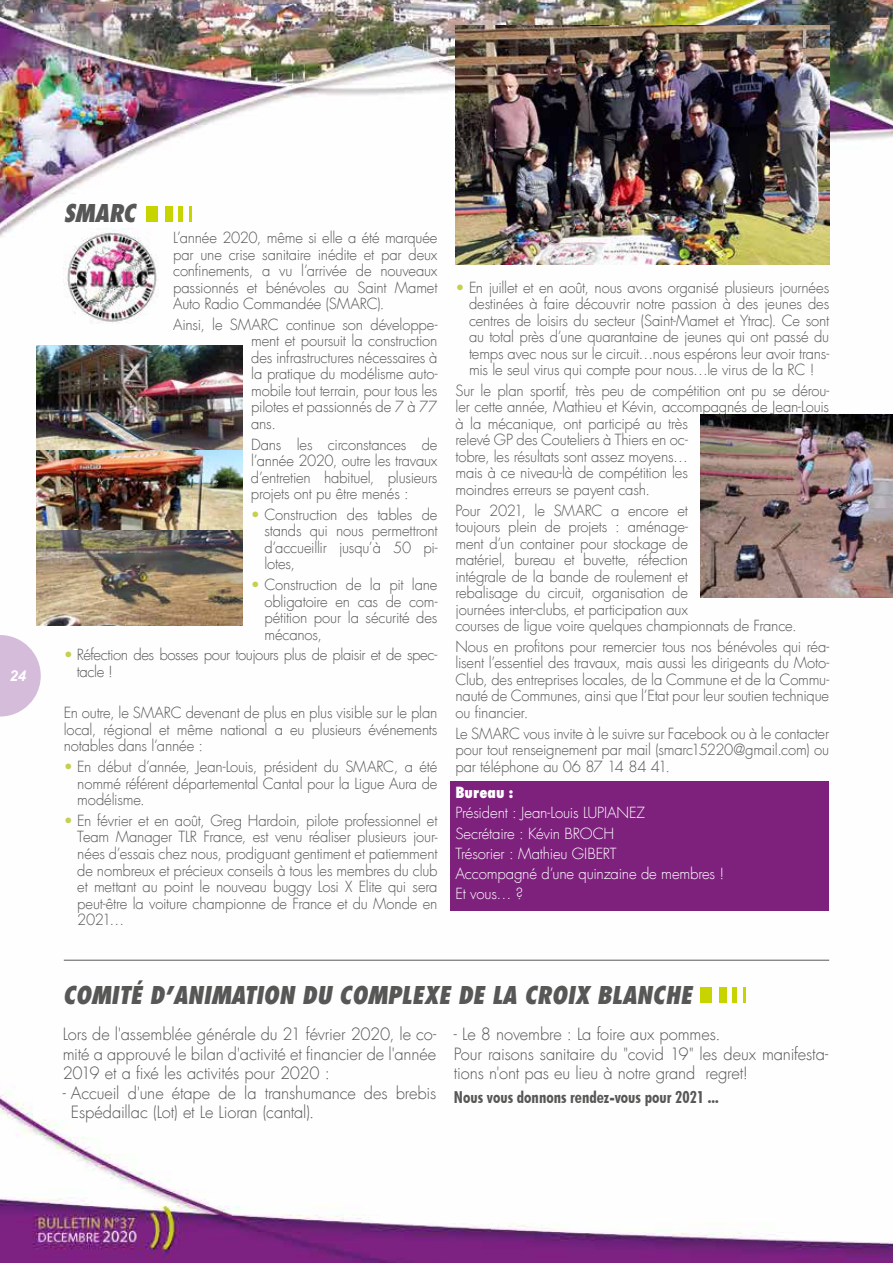
<style>
.page{position:relative;width:893px;height:1263px;background:#fff}
.page>*{position:absolute;margin:0;border:0;box-sizing:border-box;transform-origin:0 0}
.t1{font:italic 800 condensed 24px "Futura LT";color:#575756}
.t2{font:300 16.5px/19.5px "Futura LT";letter-spacing:-.01em;color:#575756}
.t3{font:700 condensed 16.5px "Futura BT";color:#575756}
.t4{font:300 15px/16.5px "Futura LT";letter-spacing:-.015em;color:#575756;text-align:justify}
.t5{font:300 15px/20.1px "Futura LT";letter-spacing:-.015em;color:#fff}
.t6{font:800 condensed 15px "Futura LT";color:#fff}
.t7{font:italic 700 15px "Arial";color:#fff}
.s1{color:#c5d04f}
</style>
<div class="page">
<img style="left:0;top:0;width:893px;height:1263px">
<svg style="left:0;top:635px;width:41px;height:81px"></svg>
<div style="left:451px;top:781px;width:378px;height:129px;background:#7e217d"></div>
<div style="left:147px;top:206px;width:11px;height:16px;background:#c8d400"></div>
<div style="left:165px;top:206px;width:8px;height:16px;background:#c8d400"></div>
<hr style="left:179px;top:206px;width:4px;height:16px;background:#c8d400">
<svg style="left:189px;top:206px;width:2px;height:16px"></svg>
<img style="left:455px;top:26px;width:374px;height:239px">
<img style="left:701px;top:415px;width:192px;height:182px">
<img style="left:36px;top:345px;width:207px;height:281px">
<img style="left:64px;top:228px;width:96px;height:97px">
<div style="left:701px;top:987px;width:11px;height:15px;background:#c8d400"></div>
<div style="left:719px;top:987px;width:8px;height:15px;background:#c8d400"></div>
<div style="left:732px;top:987px;width:5px;height:15px;background:#c8d400"></div>
<svg style="left:743px;top:987px;width:2px;height:15px"></svg>
<hr style="left:64px;top:960px;width:765px;height:1px;background:#575756">
<p class="t7" style="left:10px;top:666px;width:18px">24</p>
<h1 class="t1" style="left:64px;top:198px;width:73px">SMARC</h1>
<p class="t4" style="left:173px;top:230px;width:266px">L’année 2020, même si elle a été marquée par une crise sanitaire inédite et par deux confinements, a vu l’arrivée de nouveaux passionnés et bénévoles au Saint Mamet Auto Radio Commandée (SMARC).</p>
<p class="t4" style="left:251px;top:317px;width:188px;text-indent:-78px">Ainsi, le SMARC continue son développe&shy;ment et poursuit la construction des infrastructures nécessaires à la pratique du modélisme auto&shy;mobile tout terrain, pour tous les pilotes et passionnés de 7 à 77 ans.</p>
<p class="t4" style="left:251px;top:436px;width:188px">Dans les circonstances de l’année 2020, outre les travaux d’entretien habituel, plusieurs projets ont pu être menés :</p>
<p class="t4" style="left:264px;top:507px;width:175px;text-indent:-14px"><span class="s1">•</span> Construction des tables de stands qui nous permettront d’accueillir jusqu’à 50 pi&shy;lotes,</p>
<p class="t4" style="left:264px;top:577px;width:175px;text-indent:-14px"><span class="s1">•</span> Construction de la pit lane obligatoire en cas de com&shy;pétition pour la sécurité des mécanos,</p>
<p class="t4" style="left:77px;top:647px;width:362px;text-indent:-13px"><span class="s1">•</span> Réfection des bosses pour toujours plus de plaisir et de spec&shy;tacle !</p>
<p class="t4" style="left:64px;top:705px;width:375px">En outre, le SMARC devenant de plus en plus visible sur le plan local, régional et même national a eu plusieurs événements notables dans l’année :</p>
<p class="t4" style="left:77px;top:759px;width:362px;text-indent:-14px"><span class="s1">•</span> En début d’année, Jean-Louis, président du SMARC, a été nommé référent départemental Cantal pour la Ligue Aura de modélisme.</p>
<p class="t4" style="left:77px;top:813px;width:362px;text-indent:-14px"><span class="s1">•</span> En février et en août, Greg Hardoin, pilote professionnel et Team Manager TLR France, est venu réaliser plusieurs jour&shy;nées d’essais chez nous, prodiguant gentiment et patiemment de nombreux et précieux conseils à tous les membres du club et mettant au point le nouveau buggy Losi X Elite qui sera peut-être la voiture championne de France et du Monde en 2021…</p>
<p class="t4" style="left:469px;top:279px;width:362px;text-indent:-14px"><span class="s1">•</span> En juillet et en août, nous avons organisé plusieurs journées destinées à faire découvrir notre passion à des jeunes des centres de loisirs du secteur (Saint-Mamet et Ytrac). Ce sont au total près d’une quarantaine de jeunes qui ont passé du temps avec nous sur le circuit…nous espérons leur avoir trans&shy;mis le seul virus qui compte pour nous…le virus de la RC !</p>
<p class="t4" style="left:455px;top:383px;width:375px;text-align:left">Sur le plan sportif, très peu de compétition ont pu se dérou&shy;ler cette année, Mathieu et Kévin, accompagnés de Jean-Louis à la mécanique, ont participé au très<br>relevé GP des Couteliers à Thiers en oc-<br>tobre, les résultats sont assez moyens…<br>mais à ce niveau-là de compétition les<br>moindres erreurs se payent cash.</p>
<p class="t4" style="left:455px;top:502px;width:343px;text-align:left">Pour 2021, le SMARC a encore et<br>toujours plein de projets : aménage-<br>ment d’un container pour stockage de<br>matériel, bureau et buvette, réfection<br>intégrale de la bande de roulement et<br>rebalisage du circuit, organisation de<br>journées inter-clubs, et participation aux<br>courses de ligue voire quelques championnats de France.</p>
<p class="t4" style="left:455px;top:639px;width:375px">Nous en profitons pour remercier tous nos bénévoles qui réa&shy;lisent l’essentiel des travaux, mais aussi les dirigeants du Moto-Club, des entreprises locales, de la Commune et de la Commu&shy;nauté de Communes, ainsi que l’Etat pour leur soutien technique ou financier.</p>
<p class="t4" style="left:455px;top:725px;width:375px">Le SMARC vous invite à le suivre sur Facebook ou à le contacter pour tout renseignement par mail (smarc15220@gmail.com) ou par téléphone au 06 87 14 84 41.</p>
<p class="t6" style="left:455px;top:783px;width:59px">Bureau :</p>
<p class="t5" style="left:455px;top:803px;width:270px">Président : Jean-Louis LUPIANEZ<br>Secrétaire : Kévin BROCH<br>Trésorier : Mathieu GIBERT<br>Accompagné d’une quinzaine de membres !<br>Et vous… ?</p>
<h1 class="t1" style="left:63px;top:980px;width:631px">COMITÉ D’ANIMATION DU COMPLEXE DE LA CROIX BLANCHE</h1>
<p class="t2" style="left:63px;top:1025px;width:375px;text-align:justify">Lors de l'assemblée générale du 21 février 2020, le co&shy;mité a approuvé le bilan d'activité et financier de l'année 2019 et a fixé les activités pour 2020 :</p>
<p class="t2" style="left:71px;top:1083px;width:367px;text-indent:-8px">- Accueil d'une étape de la transhumance des brebis<br>Espédaillac (Lot) et Le Lioran (cantal).</p>
<p class="t2" style="left:454px;top:1025px;width:376px">- Le 8 novembre : La foire aux pommes.<br>Pour raisons sanitaire du "covid 19" les deux manifesta&shy;tions n'ont pas eu lieu à notre grand regret!</p>
<p class="t3" style="left:454px;top:1087px;width:266px">Nous vous donnons rendez-vous pour 2021 ...</p>
</div>
